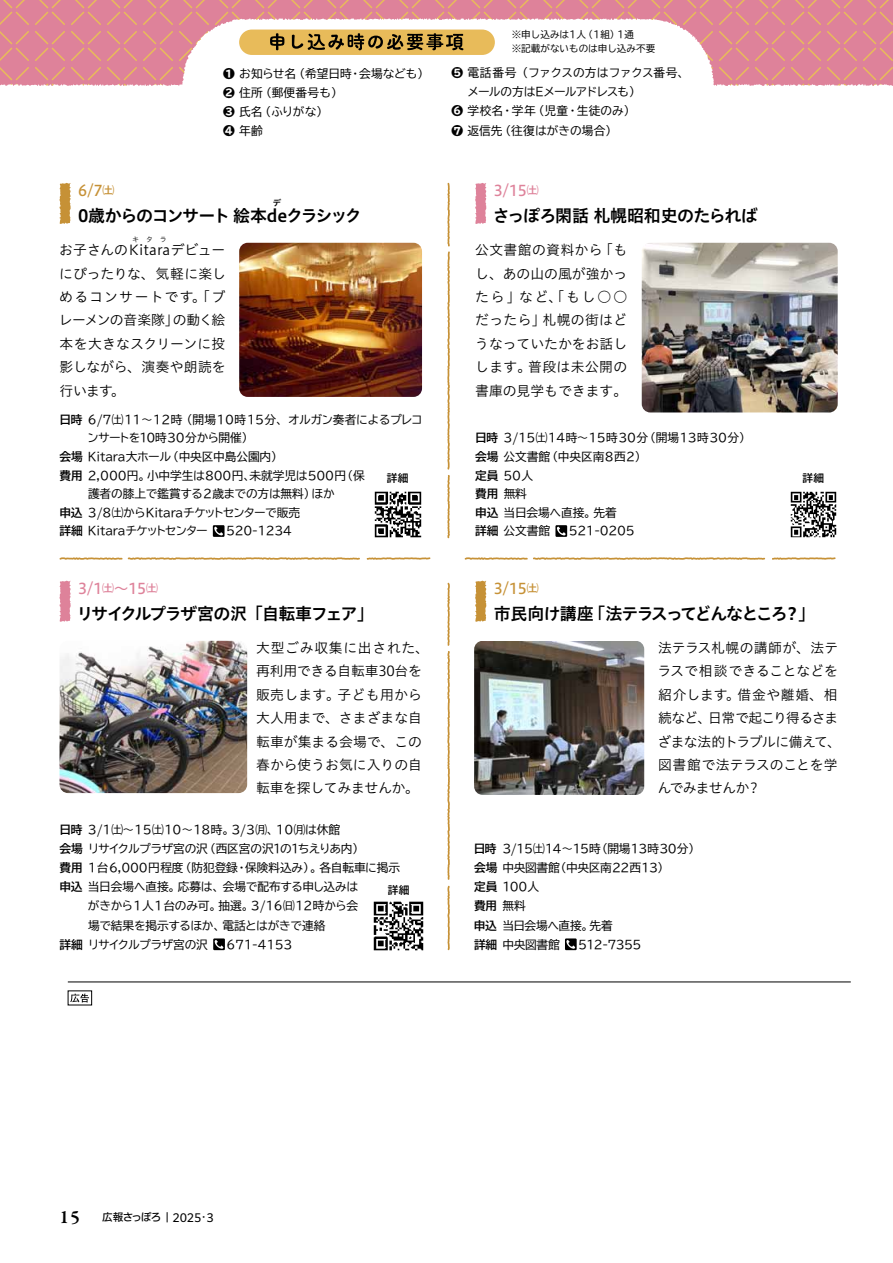
<style>
.page{position:relative;width:893px;height:1263px;background:#fff}
.page>*{position:absolute;margin:0;border:0;box-sizing:border-box;transform-origin:0 0}
.t1{font:16.95px "Hiragino UD Sans Std N W6 90 msp RKSJ H";letter-spacing:-.075em;color:#000}
.t2{font:16.95px "Hiragino UD Sans Std N W6 90 msp RKSJ H";letter-spacing:-.1em;color:#000}
.t3{font:16.95px "Hiragino UD Sans Std N W6 90 msp RKSJ H";letter-spacing:-.045em;color:#000}
.t4{font:14.85px "Hiragino UD Sans Std N W5 90 msp RKSJ H";color:#de829a}
.t5{font:14.85px "Hiragino UD Sans Std N W5 90 msp RKSJ H";color:#c69136}
.t6{font:13.8px/23.4px "Hiragino UD Sans Std N W3 90 msp RKSJ H";color:#000;text-align:justify}
.t7{font:13.8px/23.4px "Hiragino UD Sans Std N W3 90 msp RKSJ H";letter-spacing:-.02em;color:#000}
.t8{font:11.7px/19.2px "TBUD Go Std Regular 90 msp RKSJ H";letter-spacing:-.015em;color:#000}
.t9{font:11.7px "TBUD Go Std Regular 90 msp RKSJ H";letter-spacing:-.035em;color:#000}
.t10{font:11.7px/19.2px "TBUD Go Std Regular 90 msp RKSJ H";letter-spacing:.005em;color:#000}
.t11{font:11.7px "TBUD Go Std Regular 90 msp RKSJ H";letter-spacing:-.04em;color:#000}
.t12{font:11.7px "TBUD Go Std Regular 90 msp RKSJ H";letter-spacing:-.06em;color:#000}
.t13{font:11.7px "TBUD Go Std Regular 90 msp RKSJ H";letter-spacing:-.065em;color:#000}
.t14{font:11.7px "TBUD Go Std Regular 90 msp RKSJ H";letter-spacing:-.075em;color:#000}
.t15{font:11.7px "TBUD Go Std Regular 90 msp RKSJ H";letter-spacing:-.05em;color:#000}
.t16{font:11.7px "TBUD Go Std Bold 90 msp RKSJ H";color:#000}
.t17{font:10.65px "Hiragino UD Sans F Std N W5 90 msp RKSJ H";letter-spacing:-.06em;color:#000}
.t18{font:10.65px "TBUD Go Std Bold 90 msp RKSJ H";color:#000}
.t19{font:9.6px/13.8px "TBUD Go Std Regular 90 msp RKSJ H";color:#000}
.t20{font:8.55px "Hiragino UD Sans Std N W6 90 msp RKSJ H";color:#000}
.t21{font:6.9px "Hiragino UD Sans Std N W3 90 msp RKSJ H";color:#000}
.s1{font-family:"TBUD Go Std Heavy 90 msp RKSJ H"}
.s2{font-family:"Hiragino UD Sans Std N W6 90 msp RKSJ H";font-size:10.35px}
.s3{font-family:"TBUD Go Std Bold 90 msp RKSJ H"}
.s4{font-family:"TBUD Go Std Regular 90 msp RKSJ H"}
.s5{font-family:"Garamond Premr Pro";font-weight:600;font-size:19.2px}
.s6{font-family:"Clarimo UDPE";font-size:11.7px}
.s7{font-family:"Hiragino UD Sans F Std N W3 90 msp RKSJ H"}
</style>
<div class="page">
<svg style="left:0;top:0;width:893px;height:86px;background:#df8795"></svg>
<svg style="left:182px;top:18px;width:532px;height:68px"></svg>
<div style="left:239px;top:30px;width:256px;height:25px;background:#e8bb5a;border-radius:13px"></div>
<svg style="left:270px;top:33px;width:14px;height:17px"></svg>
<svg style="left:292px;top:33px;width:171px;height:17px"></svg>
<svg style="left:70px;top:994px;width:19px;height:8px"></svg>
<hr style="left:68px;top:982px;width:783px;height:1px;background:#000">
<svg style="left:59px;top:183px;width:12px;height:41px"></svg>
<svg style="left:59px;top:580px;width:12px;height:42px"></svg>
<img style="left:60px;top:641px;width:187px;height:152px;border-radius:9px">
<img style="left:474px;top:642px;width:170px;height:153px;border-radius:9px">
<img style="left:642px;top:243px;width:196px;height:169px;border-radius:9px">
<img style="left:239px;top:243px;width:183px;height:154px;border-radius:9px">
<svg style="left:475px;top:183px;width:11px;height:41px"></svg>
<svg style="left:475px;top:580px;width:11px;height:42px"></svg>
<svg style="left:565px;top:938px;width:12px;height:12px"></svg>
<svg style="left:555px;top:525px;width:12px;height:12px"></svg>
<svg style="left:213px;top:525px;width:12px;height:12px"></svg>
<img style="left:790px;top:491px;width:47px;height:47px">
<img style="left:374px;top:491px;width:48px;height:47px">
<img style="left:373px;top:901px;width:51px;height:50px">
<svg style="left:447px;top:183px;width:3px;height:355px"></svg>
<svg style="left:447px;top:583px;width:3px;height:297px"></svg>
<svg style="left:447px;top:886px;width:3px;height:64px"></svg>
<svg style="left:60px;top:557px;width:300px;height:3px"></svg>
<svg style="left:367px;top:557px;width:63px;height:3px"></svg>
<svg style="left:465px;top:557px;width:300px;height:3px"></svg>
<svg style="left:772px;top:557px;width:64px;height:3px"></svg>
<svg style="left:213px;top:938px;width:12px;height:12px"></svg>
<p class="t19" style="left:512px;top:29px;width:145px">※申し込みは1人（1組）1通<br>※記載がないものは申し込み不要</p>
<p class="t10" style="left:223px;top:65px;width:208px"><span class="s1">❶</span> お知らせ名（希望日時・会場なども）<br><span class="s1">❷</span> 住所（郵便番号も）<br><span class="s1">❸</span> 氏名（ふりがな）<br><span class="s1">❹</span> 年齢</p>
<p class="t8" style="left:452px;top:65px;width:239px"><span class="s1">❺</span> 電話番号（ファクスの方はファクス番号、　 メールの方はEメールアドレスも）<br><span class="s1">❻</span> 学校名・学年（児童・生徒のみ）<br><span class="s1">❼</span> 返信先（往復はがきの場合）</p>
<p class="t5" style="left:78px;top:185px;width:38px">6/7<span class="s2">㈯</span></p>
<p class="t20" style="left:273px;top:199px;width:10px">デ</p>
<h1 class="t1" style="left:78px;top:209px;width:285px">0歳からのコンサート 絵本deクラシック</h1>
<p class="t21" style="left:132px;top:237px;width:36px">キタラ</p>
<p class="t6" style="left:59px;top:264px;width:169px">にぴったりな、気軽に楽しめるコンサートです。「ブレーメンの音楽隊」の動く絵本を大きなスクリーンに投影しながら、演奏や朗読を行います。</p>
<p class="t6" style="left:59px;top:240px;width:168px">お子さんのKitaraデビュー</p>
<p class="t4" style="left:494px;top:185px;width:46px">3/15<span class="s2">㈯</span></p>
<h1 class="t3" style="left:493px;top:209px;width:266px">さっぽろ閑話 札幌昭和史のたられば</h1>
<p class="t6" style="left:475px;top:240px;width:154px">公文書館の資料から「もし、あの山の風が強かったら」など、「もし○○だったら」札幌の街はどうなっていたかをお話しします。普段は未公開の書庫の見学もできます。</p>
<p class="t9" style="left:59px;top:415px;width:365px"><span class="s3">日時</span> 6/7㈯11～12時（開場10時15分、オルガン奏者によるプレコ</p>
<p class="t13" style="left:87px;top:434px;width:168px">ンサートを１０時30分から開催）</p>
<p class="t8" style="left:60px;top:449px;width:225px"><span class="s3">会場</span> Kitara大ホール（中央区中島公園内）</p>
<p class="t8" style="left:60px;top:467px;width:307px"><span class="s3">費用</span> 2,000円。小中学生は800円、未就学児は500円（保</p>
<p class="t8" style="left:88px;top:486px;width:248px">護者の膝上で鑑賞する2歳までの方は無料）ほか</p>
<p class="t9" style="left:59px;top:508px;width:242px"><span class="s3">申込</span> 3/8㈯からKitaraチケットセンターで販売</p>
<p class="t14" style="left:59px;top:527px;width:150px"><span class="s3">詳細</span> Kitaraチケットセンター</p>
<p class="t8" style="left:226px;top:523px;width:68px">520-1234</p>
<p class="t8" style="left:475px;top:430px;width:277px;line-height:18.6px"><span class="s3">日時</span> 3/15㈯14時～15時30分（開場13時30分）<span class="s3">会場</span> 公文書館（中央区南8西2）<br><span class="s3">定員</span> 50人</p>
<p class="t16" style="left:475px;top:489px;width:53px">費用 <span class="s4">無料</span></p>
<p class="t8" style="left:475px;top:505px;width:143px;line-height:18.6px"><span class="s3">申込</span> 当日会場へ直接。先着<span class="s3">詳細</span> 公文書館</p>
<p class="t18" style="left:387px;top:474px;width:23px">詳細</p>
<p class="t18" style="left:802px;top:474px;width:23px">詳細</p>
<p class="t8" style="left:569px;top:523px;width:68px">521-0205</p>
<p class="t4" style="left:78px;top:583px;width:81px">3/1<span class="s2">㈯</span>～15<span class="s2">㈯</span></p>
<h1 class="t1" style="left:77px;top:607px;width:299px">リサイクルプラザ宮の沢「自転車フェア」</h1>
<p class="t6" style="left:256px;top:638px;width:174px;text-align:left">大型ごみ収集に出された、再利用できる自転車30台を販売します。子ども用から大人用まで、さまざまな自転車が集まる会場で、この春から使うお気に入りの自転車を探してみませんか。</p>
<p class="t11" style="left:59px;top:825px;width:282px"><span class="s3">日時</span> 3/1㈯～15㈯10～18時。3/3㈪、10㈪は休館</p>
<p class="t12" style="left:60px;top:844px;width:306px"><span class="s3">会場</span> リサイクルプラザ宮の沢（西区宮の沢１の１ちえりあ内）</p>
<p class="t8" style="left:60px;top:860px;width:342px"><span class="s3">費用</span> 1台6,000円程度（防犯登録・保険料込み）。各自転車に掲示</p>
<p class="t8" style="left:59px;top:879px;width:300px"><span class="s3">申込</span> 当日会場へ直接。応募は、会場で配布する申し込みは</p>
<p class="t8" style="left:88px;top:898px;width:272px">がきから1人1台のみ可。抽選。3/16㈰12時から会</p>
<p class="t8" style="left:88px;top:917px;width:239px">場で結果を掲示するほか、電話とはがきで連絡</p>
<p class="t15" style="left:59px;top:940px;width:150px"><span class="s3">詳細</span> リサイクルプラザ宮の沢</p>
<p class="t8" style="left:226px;top:936px;width:67px">671-4153</p>
<p class="t18" style="left:388px;top:886px;width:23px">詳細</p>
<p class="t5" style="left:494px;top:583px;width:46px">3/15<span class="s2">㈯</span></p>
<h1 class="t2" style="left:494px;top:607px;width:323px">市民向け講座 「法テラスってどんなところ？」</h1>
<p class="t7" style="left:657px;top:638px;width:185px">法テラス札幌の講師が、法テラスで相談できることなどを紹介します。借金や離婚、相続など、日常で起こり得るさまざまな法的トラブルに備えて、図書館で法テラスのことを学んでみませんか？</p>
<p class="t8" style="left:474px;top:841px;width:228px"><span class="s3">日時</span> 3/15㈯14～15時（開場13時30分）<span class="s3">会場</span> 中央図書館（中央区南22西13）<br><span class="s3">定員</span> 100人</p>
<p class="t16" style="left:474px;top:902px;width:53px">費用 <span class="s4">無料</span></p>
<p class="t8" style="left:474px;top:917px;width:140px"><span class="s3">申込</span> 当日会場へ直接。先着<span class="s3">詳細</span> 中央図書館</p>
<p class="t8" style="left:578px;top:936px;width:65px">512-7355</p>
<p class="t17" style="left:60px;top:1213px;width:156px"><span class="s5">15</span> 広報さっぽろ <span class="s6">2025</span><span class="s7">・</span><span class="s6">3</span></p>
</div>
